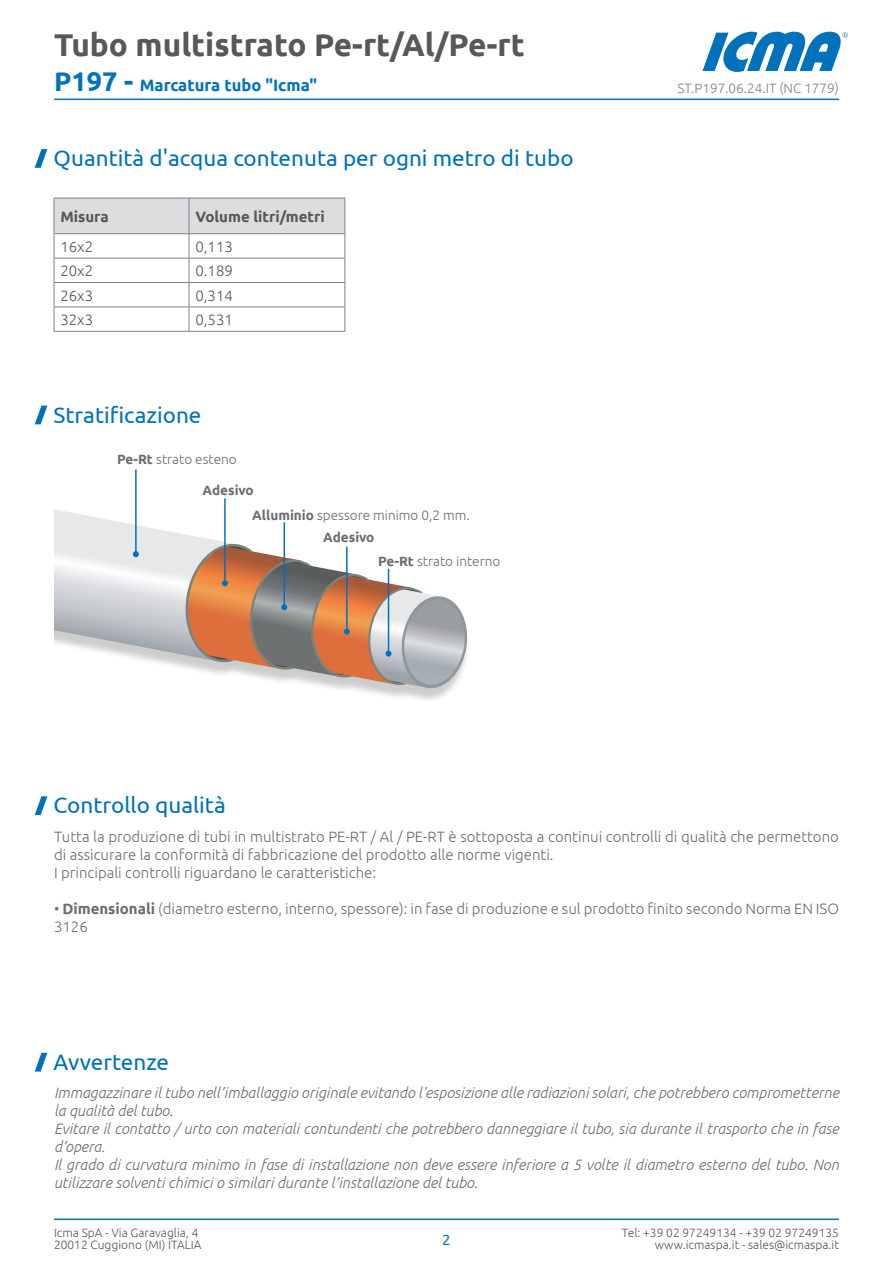
<style>
.page{position:relative;width:893px;height:1263px;background:#fff}
.page>*{position:absolute;margin:0;border:0;box-sizing:border-box;transform-origin:0 0}
.t1{font:700 31.5px "Ubuntu";color:#57585a}
.t2{font:22.5px "Ubuntu";color:#0072bc}
.t3{font:700 16.5px "Ubuntu";color:#0072bc}
.t4{font:italic 300 15px/18px "Ubuntu";color:#6c6d70}
.t5{font:300 15px/18px "Ubuntu";color:#6c6d70}
.t6{font:300 15px "Ubuntu";color:#57585a}
.t7{font:700 15px "Ubuntu";color:#57585a}
.t8{font:15px "Ubuntu";color:#0072bc}
.t9{font:300 13.5px "Ubuntu";color:#6c6d70}
.t10{font:300 13.5px "Ubuntu";color:#808285}
.t11{font:700 13.5px "Ubuntu";letter-spacing:-.005em;color:#6c6d70}
.t12{font:300 12px/12px "Ubuntu";color:#57585a}
.s1{font-size:27px}
.s2{font-weight:700}
</style>
<div class="page">
<svg style="left:702px;top:32px;width:146px;height:40px"></svg>
<hr style="left:54px;top:99px;width:785px;height:1px;background:#0072bc">
<hr style="left:54px;top:1218px;width:785px;height:2px;background:#0072bc">
<svg style="left:35px;top:149px;width:12px;height:19px"></svg>
<svg style="left:35px;top:406px;width:12px;height:18px"></svg>
<svg style="left:35px;top:796px;width:12px;height:19px"></svg>
<svg style="left:35px;top:1053px;width:12px;height:18px"></svg>
<svg style="left:54px;top:198px;width:292px;height:133px"></svg>
<hr style="left:54px;top:331px;width:135px;height:1px;background:#808285">
<hr style="left:189px;top:331px;width:156px;height:1px;background:#808285">
<hr style="left:135px;top:469px;width:2px;height:85px;background:#0072bc">
<hr style="left:224px;top:498px;width:2px;height:85px;background:#0072bc">
<svg style="left:54px;top:509px;width:415px;height:181px"></svg>
<h1 class="t1" style="left:54px;top:26px;width:472px">Tubo multistrato Pe-rt/Al/Pe-rt</h1>
<p class="t3" style="left:54px;top:75px;width:265px"><span class="s1">P197 -</span> Marcatura tubo "Icma"</p>
<p class="t10" style="left:678px;top:80px;width:163px">ST.P197.06.24.IT (NC 1779)</p>
<h2 class="t2" style="left:54px;top:144px;width:521px">Quantità d'acqua contenuta per ogni metro di tubo</h2>
<p class="t7" style="left:60px;top:207px;width:50px">Misura</p>
<p class="t7" style="left:195px;top:207px;width:131px">Volume litri/metri</p>
<p class="t6" style="left:60px;top:237px;width:34px">16x2</p>
<p class="t6" style="left:195px;top:237px;width:39px">0,113</p>
<p class="t6" style="left:60px;top:262px;width:34px">20x2</p>
<p class="t6" style="left:195px;top:262px;width:39px">0.189</p>
<p class="t6" style="left:60px;top:286px;width:34px">26x3</p>
<p class="t6" style="left:195px;top:286px;width:39px">0,314</p>
<p class="t6" style="left:60px;top:311px;width:34px">32x3</p>
<p class="t6" style="left:195px;top:311px;width:39px">0,531</p>
<h2 class="t2" style="left:54px;top:401px;width:149px">Stratificazione</h2>
<p class="t9" style="left:117px;top:451px;width:121px"><span class="s2">Pe-Rt</span> strato esteno</p>
<p class="t11" style="left:203px;top:482px;width:53px">Adesivo</p>
<p class="t9" style="left:252px;top:507px;width:219px"><span class="s2">Alluminio</span> spessore minimo 0,2 mm.</p>
<p class="t11" style="left:323px;top:529px;width:53px">Adesivo</p>
<h2 class="t2" style="left:54px;top:791px;width:174px">Controllo qualità</h2>
<p class="t9" style="left:378px;top:553px;width:124px"><span class="s2">Pe-Rt</span> strato interno</p>
<p class="t5" style="left:54px;top:827px;width:786px">Tutta la produzione di tubi in multistrato PE-RT / Al / PE-RT è sottoposta a continui controlli di qualità che permettono di assicurare la conformità di fabbricazione del prodotto alle norme vigenti.<br>I principali controlli riguardano le caratteristiche:</p>
<p class="t5" style="left:54px;top:899px;width:786px">• <span class="s2">Dimensionali</span> (diametro esterno, interno, spessore): in fase di produzione e sul prodotto finito secondo Norma EN ISO<br>3126</p>
<h2 class="t2" style="left:54px;top:1048px;width:117px">Avvertenze</h2>
<p class="t4" style="left:54px;top:1083px;width:786px">Immagazzinare il tubo nell’imballaggio originale evitando l’esposizione alle radiazioni solari, che potrebbero comprometterne la qualità del tubo.<br>Evitare il contatto / urto con materiali contundenti che potrebbero danneggiare il tubo, sia durante il trasporto che in fase d’opera.<br>Il grado di curvatura minimo in fase di installazione non deve essere inferiore a 5 volte il diametro esterno del tubo. Non utilizzare solventi chimici o similari durante l’installazione del tubo.</p>
<p class="t12" style="left:54px;top:1226px;width:149px">Icma SpA - Via Garavaglia, 4<br>20012 Cuggiono (MI) ITALIA</p>
<p class="t12" style="left:622px;top:1226px;width:219px">Tel: +39 02 97249134 - +39 02 97249135</p>
<p class="t8" style="left:442px;top:1230px;width:10px">2</p>
<p class="t12" style="left:655px;top:1238px;width:186px">www.icmaspa.it - sales@icmaspa.it</p>
</div>
